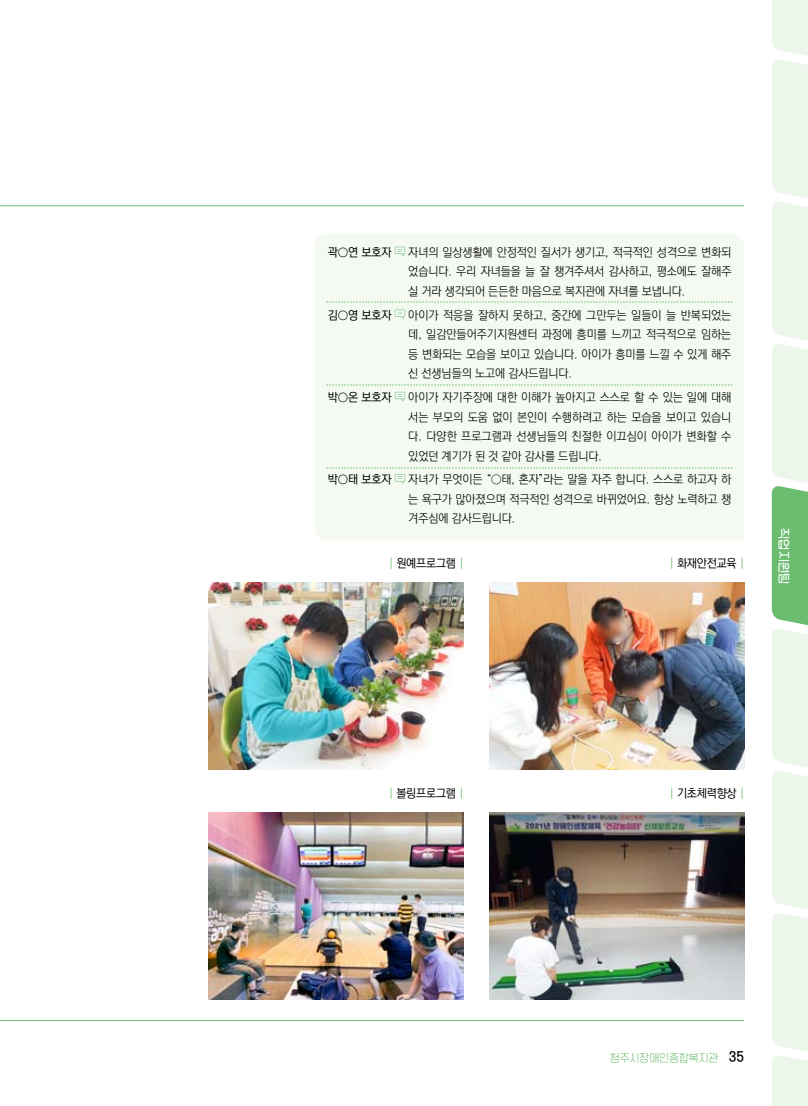
<style>
.page{position:relative;width:808px;height:1106px;background:#fff}
.page>*{position:absolute;margin:0;border:0;box-sizing:border-box;transform-origin:0 0}
.t1{font:300 12px/19.5px "Ko Pub Dotum";letter-spacing:-.01em;color:#000;text-align:justify}
.t2{font:500 12px "Ko Pub Dotum";letter-spacing:-.02em;color:#000}
.t3{font:12px "TT Bameuihaebyun R";letter-spacing:-.01em;color:#fff}
.t4{font:12px "TT Omni Gothic B";color:#000}
.t5{font:10.5px "TT Omni Gothic L";letter-spacing:-.01em;color:#6bbc6f}
.s1{font-weight:300;color:#6bbc6f}
</style>
<div class="page">
<hr style="left:0;top:1020px;width:744px;height:1px;background:#6bbc6f">
<svg style="left:772px;top:0;width:36px;height:1106px;background:#dfefde"></svg>
<hr style="left:0;top:205px;width:744px;height:1px;background:#6bbc6f">
<img style="left:208px;top:583px;width:255px;height:187px">
<img style="left:208px;top:812px;width:255px;height:187px">
<img style="left:489px;top:583px;width:255px;height:187px">
<img style="left:489px;top:812px;width:255px;height:187px">
<div style="left:315px;top:234px;width:429px;height:306px;background:#f4f9f2"></div>
<svg style="left:395px;top:247px;width:10px;height:9px"></svg>
<svg style="left:395px;top:309px;width:10px;height:10px"></svg>
<svg style="left:395px;top:392px;width:10px;height:9px"></svg>
<svg style="left:395px;top:474px;width:10px;height:9px"></svg>
<svg style="left:326px;top:302px;width:406px;height:1px"></svg>
<svg style="left:326px;top:385px;width:406px;height:1px"></svg>
<svg style="left:326px;top:467px;width:406px;height:1px"></svg>
<p class="t2" style="left:328px;top:246px;width:65px">곽○연 보호자</p>
<p class="t1" style="left:408px;top:243px;width:325px">자녀의 일상생활에 안정적인 질서가 생기고, 적극적인 성격으로 변화되 었습니다. 우리 자녀들을 늘 잘 챙겨주셔서 감사하고, 평소에도 잘해주 실 거라 생각되어 든든한 마음으로 복지관에 자녀를 보냅니다.</p>
<p class="t2" style="left:328px;top:309px;width:65px">김○영 보호자</p>
<p class="t1" style="left:408px;top:306px;width:325px">아이가 적응을 잘하지 못하고, 중간에 그만두는 일들이 늘 반복되었는 데, 일감만들어주기지원센터 과정에 흥미를 느끼고 적극적으로 임하는 등 변화되는 모습을 보이고 있습니다. 아이가 흥미를 느낄 수 있게 해주 신 선생님들의 노고에 감사드립니다.</p>
<p class="t2" style="left:328px;top:391px;width:65px">박○온 보호자</p>
<p class="t1" style="left:408px;top:388px;width:325px">아이가 자기주장에 대한 이해가 높아지고 스스로 할 수 있는 일에 대해 서는 부모의 도움 없이 본인이 수행하려고 하는 모습을 보이고 있습니 다. 다양한 프로그램과 선생님들의 친절한 이끄심이 아이가 변화할 수 있었던 계기가 된 것 같아 감사를 드립니다.</p>
<p class="t2" style="left:328px;top:473px;width:65px">박○태 보호자</p>
<p class="t1" style="left:408px;top:470px;width:325px">자녀가 무엇이든 “○태, 혼자”라는 말을 자주 합니다. 스스로 하고자 하 는 욕구가 많아졌으며 적극적인 성격으로 바뀌었어요. 항상 노력하고 챙 겨주심에 감사드립니다.</p>
<p class="t2" style="left:389px;top:557px;width:76px"><span class="s1">|</span> 원예프로그램 <span class="s1">|</span></p>
<p class="t2" style="left:670px;top:557px;width:76px"><span class="s1">|</span> 화재안전교육 <span class="s1">|</span></p>
<p class="t3" style="left:790px;top:528px;width:57px;rotate:90deg">직업지원팀</p>
<p class="t2" style="left:389px;top:787px;width:76px"><span class="s1">|</span> 볼링프로그램 <span class="s1">|</span></p>
<p class="t2" style="left:670px;top:787px;width:76px"><span class="s1">|</span> 기초체력향상 <span class="s1">|</span></p>
<p class="t5" style="left:610px;top:1052px;width:110px">청주시장애인종합복지관</p>
<p class="t4" style="left:729px;top:1050px;width:17px">35</p>
</div>
